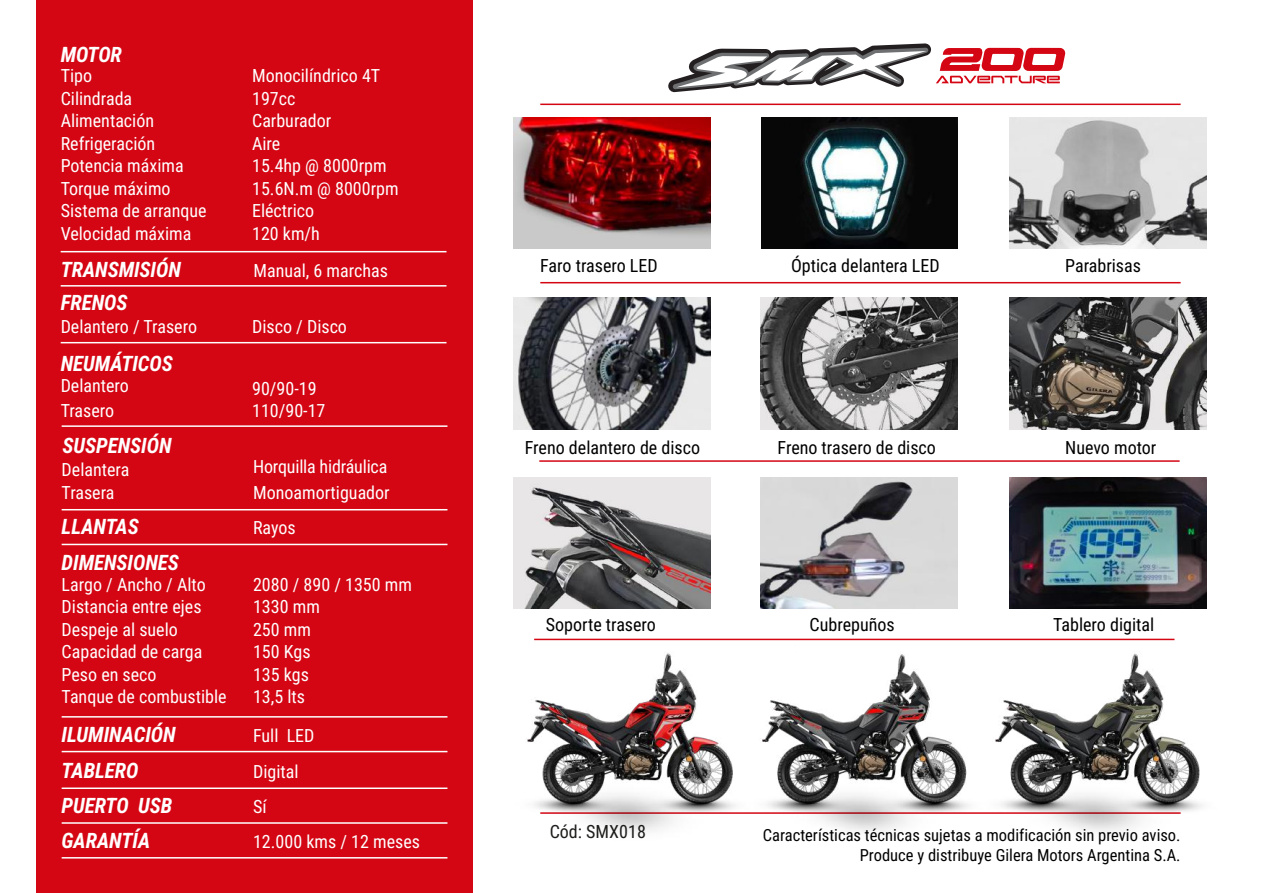
<style>
.page{position:relative;width:1263px;height:893px;background:#fff}
.page>*{position:absolute;margin:0;border:0;box-sizing:border-box;transform-origin:0 0}
.t1{font:italic 700 21px/35.7px "Roboto Condensed";color:#fff}
.t2{font:18px/22.5px "Roboto Condensed";color:#fff}
.t3{font:18px "Roboto Condensed";color:#000}
.t4{font:18px "Roboto Condensed";color:#1d1d1b}
.t5{font:16.5px/19.8px "Roboto Condensed";color:#000;text-align:right}
</style>
<div class="page">
<div style="left:36px;top:0;width:437px;height:893px;background:#d40613"></div>
<hr style="left:61px;top:251px;width:385px;height:1px;background:#fff">
<hr style="left:61px;top:285px;width:385px;height:2px;background:#fff">
<hr style="left:61px;top:342px;width:385px;height:1px;background:#fff">
<hr style="left:62px;top:509px;width:385px;height:1px;background:#fff">
<hr style="left:62px;top:544px;width:385px;height:1px;background:#fff">
<hr style="left:62px;top:716px;width:385px;height:2px;background:#fff">
<hr style="left:62px;top:751px;width:385px;height:1px;background:#fff">
<hr style="left:62px;top:787px;width:385px;height:2px;background:#fff">
<hr style="left:62px;top:822px;width:385px;height:2px;background:#fff">
<hr style="left:62px;top:857px;width:385px;height:1px;background:#fff">
<hr style="left:540px;top:104px;width:640px;height:1px;background:#d40613">
<hr style="left:540px;top:282px;width:640px;height:1px;background:#d40613">
<hr style="left:539px;top:460px;width:641px;height:2px;background:#d40613">
<hr style="left:62px;top:425px;width:385px;height:2px;background:#fff">
<svg style="left:668px;top:43px;width:398px;height:49px"></svg>
<img style="left:820px;top:638px;width:109px;height:194px">
<img style="left:526px;top:638px;width:294px;height:194px">
<img style="left:929px;top:638px;width:273px;height:194px">
<img style="left:1010px;top:478px;width:196px;height:131px">
<img style="left:513px;top:118px;width:197px;height:131px">
<img style="left:1010px;top:118px;width:196px;height:131px">
<img style="left:761px;top:478px;width:197px;height:131px">
<img style="left:513px;top:298px;width:197px;height:131px">
<img style="left:761px;top:118px;width:197px;height:131px">
<img style="left:761px;top:298px;width:197px;height:131px">
<img style="left:513px;top:478px;width:197px;height:131px">
<img style="left:1010px;top:298px;width:196px;height:131px">
<p class="t1" style="left:61px;top:35px;width:63px">MOTOR</p>
<p class="t2" style="left:61px;top:64px;width:147px">Tipo<br>Cilindrada<br>Alimentación<br>Refrigeración<br>Potencia máxima<br>Torque máximo<br>Sistema de arranque<br>Velocidad máxima</p>
<p class="t2" style="left:252px;top:64px;width:148px">Monocilíndrico 4T<br>197cc<br>Carburador<br>Aire<br>15.4hp @ 8000rpm<br>15.6N.m @ 8000rpm<br>Eléctrico<br>120 km/h</p>
<p class="t1" style="left:61px;top:252px;width:122px;line-height:33px">TRANSMISIÓN<br>FRENOS</p>
<p class="t2" style="left:61px;top:314px;width:138px">Delantero / Trasero</p>
<p class="t1" style="left:61px;top:345px;width:114px">NEUMÁTICOS</p>
<p class="t2" style="left:254px;top:259px;width:136px">Manual, 6 marchas</p>
<p class="t2" style="left:252px;top:315px;width:96px">Disco / Disco</p>
<p class="t2" style="left:61px;top:372px;width:70px;line-height:25.5px">Delantero<br>Trasero</p>
<p class="t2" style="left:252px;top:376px;width:75px">90/90-19<br>110/90-17</p>
<p class="t1" style="left:63px;top:427px;width:110px">SUSPENSIÓN</p>
<p class="t2" style="left:62px;top:458px;width:69px">Delantera<br>Trasera</p>
<p class="t1" style="left:62px;top:508px;width:119px">LLANTAS<br>DIMENSIONES</p>
<p class="t2" style="left:62px;top:572px;width:167px">Largo / Ancho / Alto<br>Distancia entre ejes<br>Despeje al suelo<br>Capacidad de carga<br>Peso en seco<br>Tanque de combustible</p>
<p class="t1" style="left:62px;top:715px;width:116px">ILUMINACIÓN<br>TABLERO<br>PUERTO USB</p>
<p class="t2" style="left:253px;top:453px;width:138px;line-height:25.5px">Horquilla hidráulica<br>Monoamortiguador</p>
<p class="t2" style="left:253px;top:516px;width:44px">Rayos</p>
<p class="t2" style="left:253px;top:572px;width:160px">2080 / 890 / 1350 mm<br>1330 mm<br>250 mm<br>150 Kgs<br>135 kgs<br>13,5 lts</p>
<p class="t2" style="left:253px;top:717px;width:63px;line-height:35.7px">Full LED<br>Digital<br>Sí</p>
<p class="t1" style="left:62px;top:821px;width:90px">GARANTÍA</p>
<p class="t2" style="left:253px;top:829px;width:168px">12.000 kms / 12 meses</p>
<p class="t3" style="left:540px;top:253px;width:119px">Faro trasero LED</p>
<p class="t3" style="left:791px;top:253px;width:150px">Óptica delantera LED</p>
<p class="t3" style="left:1065px;top:253px;width:77px">Parabrisas</p>
<p class="t3" style="left:525px;top:435px;width:177px">Freno delantero de disco</p>
<p class="t3" style="left:777px;top:435px;width:160px">Freno trasero de disco</p>
<p class="t3" style="left:1065px;top:435px;width:93px">Nuevo motor</p>
<p class="t3" style="left:546px;top:612px;width:112px">Soporte trasero</p>
<p class="t3" style="left:810px;top:612px;width:87px">Cubrepuños</p>
<p class="t3" style="left:1053px;top:612px;width:103px">Tablero digital</p>
<p class="t4" style="left:550px;top:818px;width:98px">Cód: SMX018</p>
<p class="t5" style="left:763px;top:825px;width:419px">Características técnicas sujetas a modificación sin previo aviso.<br>Produce y distribuye Gilera Motors Argentina S.A.</p>
</div>
